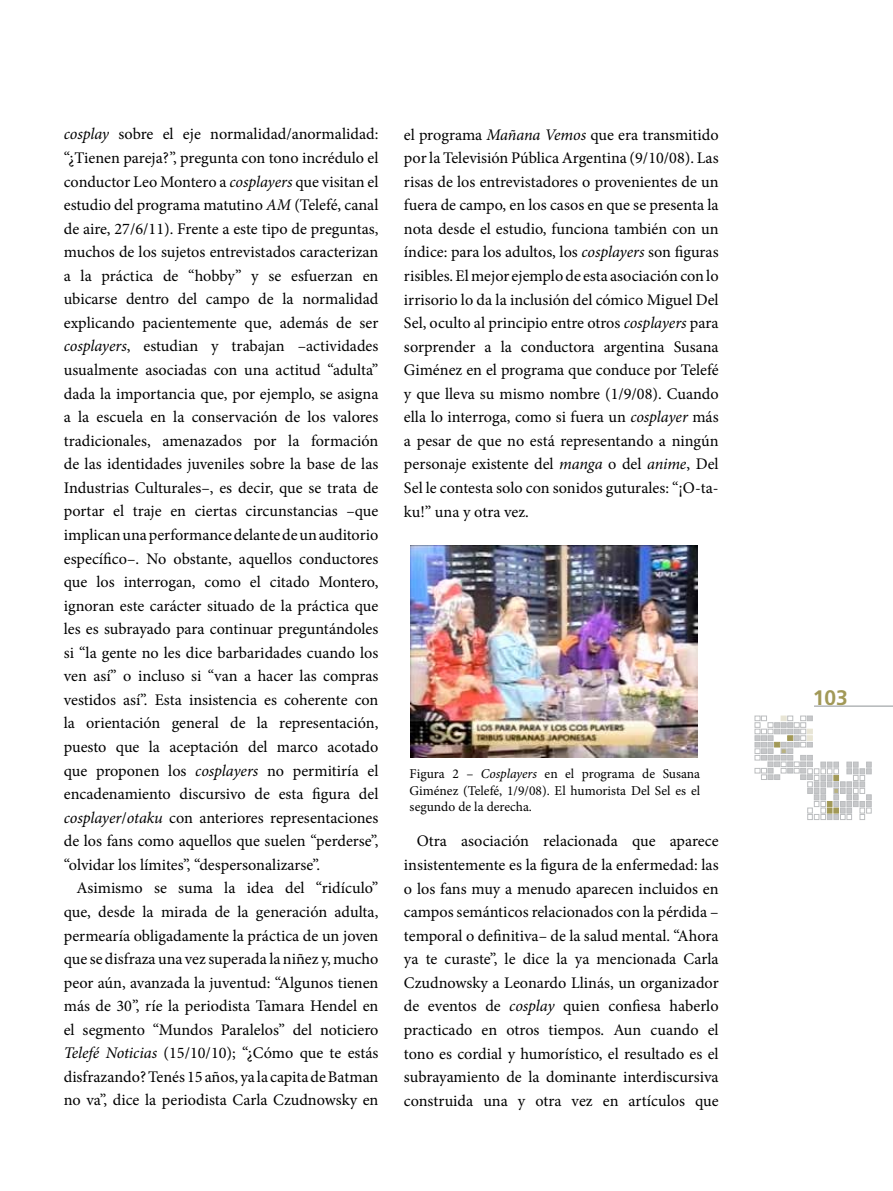
<style>
.page{position:relative;width:893px;height:1191px;background:#fff}
.page>*{position:absolute;margin:0;border:0;box-sizing:border-box;transform-origin:0 0}
.t1{font:700 21px "Frutiger";color:#a29957}
.t2{font:16.2px/23.5px "Minion Pro";color:#000;text-align:justify}
.t3{font:13.5px/16.5px "Minion Pro";color:#000;text-align:justify}
.s1{font-style:italic}
</style>
<div class="page">
<svg style="left:755px;top:716px;width:116px;height:103px"></svg>
<hr style="left:814px;top:706px;width:79px;height:1px;background:#b1b4b6">
<img style="left:411px;top:545px;width:286px;height:213px">
<p class="t2" style="left:64px;top:122px;width:316px"><span class="s1">cosplay</span> sobre el eje normalidad/anormalidad: “¿Tienen pareja?”, pregunta con tono incrédulo el conductor Leo Montero a <span class="s1">cosplayers</span> que visitan el estudio del programa matutino <span class="s1">AM</span> (Telefé, canal de aire, 27/6/11). Frente a este tipo de preguntas, muchos de los sujetos entrevistados caracterizan a la práctica de “hobby” y se esfuerzan en ubicarse dentro del campo de la normalidad explicando pacientemente que, además de ser <span class="s1">cosplayers</span>, estudian y trabajan –actividades usualmente asociadas con una actitud “adulta” dada la importancia que, por ejemplo, se asigna a la escuela en la conservación de los valores tradicionales, amenazados por la formación de las identidades juveniles sobre la base de las Industrias Culturales–, es decir, que se trata de portar el traje en ciertas circunstancias –que implican una performance delante de un auditorio específico–. No obstante, aquellos conductores que los interrogan, como el citado Montero, ignoran este carácter situado de la práctica que les es subrayado para continuar preguntándoles si “la gente no les dice barbaridades cuando los ven así” o incluso si “van a hacer las compras vestidos así”. Esta insistencia es coherente con la orientación general de la representación, puesto que la aceptación del marco acotado que proponen los <span class="s1">cosplayers</span> no permitiría el encadenamiento discursivo de esta figura del <span class="s1">cosplayer</span>/<span class="s1">otaku</span> con anteriores representaciones de los fans como aquellos que suelen “perderse”, “olvidar los límites”, “despersonalizarse”.</p>
<p class="t2" style="left:64px;top:876px;width:316px;text-indent:13px">Asimismo se suma la idea del “ridículo” que, desde la mirada de la generación adulta, permearía obligadamente la práctica de un joven que se disfraza una vez superada la niñez y, mucho peor aún, avanzada la juventud: “Algunos tienen más de 30”, ríe la periodista Tamara Hendel en el segmento “Mundos Paralelos” del noticiero <span class="s1">Telefé Noticias</span> (15/10/10); “¿Cómo que te estás disfrazando? Tenés 15 años, ya la capita de Batman no va”, dice la periodista Carla Czudnowsky en</p>
<p class="t2" style="left:404px;top:123px;width:316px">el programa <span class="s1">Mañana Vemos</span> que era transmitido por la Televisión Pública Argentina (9/10/08). Las risas de los entrevistadores o provenientes de un fuera de campo, en los casos en que se presenta la nota desde el estudio, funciona también con un índice: para los adultos, los <span class="s1">cosplayers</span> son figuras risibles. El mejor ejemplo de esta asociación con lo irrisorio lo da la inclusión del cómico Miguel Del Sel, oculto al principio entre otros <span class="s1">cosplayers</span> para sorprender a la conductora argentina Susana Giménez en el programa que conduce por Telefé y que lleva su mismo nombre (1/9/08). Cuando ella lo interroga, como si fuera un <span class="s1">cosplayer</span> más a pesar de que no está representando a ningún personaje existente del <span class="s1">manga</span> o del <span class="s1">anime</span>, Del Sel le contesta solo con sonidos guturales: “¡O-ta&shy;ku!” una y otra vez.</p>
<p class="t3" style="left:410px;top:766px;width:292px">Figura 2 – <span class="s1">Cosplayers</span> en el programa de Susana Giménez (Telefé, 1/9/08). El humorista Del Sel es el segundo de la derecha.</p>
<p class="t2" style="left:404px;top:829px;width:316px;text-indent:13px">Otra asociación relacionada que aparece insistentemente es la figura de la enfermedad: las o los fans muy a menudo aparecen incluidos en campos semánticos relacionados con la pérdida – temporal o definitiva– de la salud mental. “Ahora ya te curaste”, le dice la ya mencionada Carla Czudnowsky a Leonardo Llinás, un organizador de eventos de <span class="s1">cosplay</span> quien confiesa haberlo practicado en otros tiempos. Aun cuando el tono es cordial y humorístico, el resultado es el subrayamiento de la dominante interdiscursiva construida una y otra vez en artículos que</p>
<p class="t1" style="left:813px;top:685px;width:37px">103</p>
</div>
